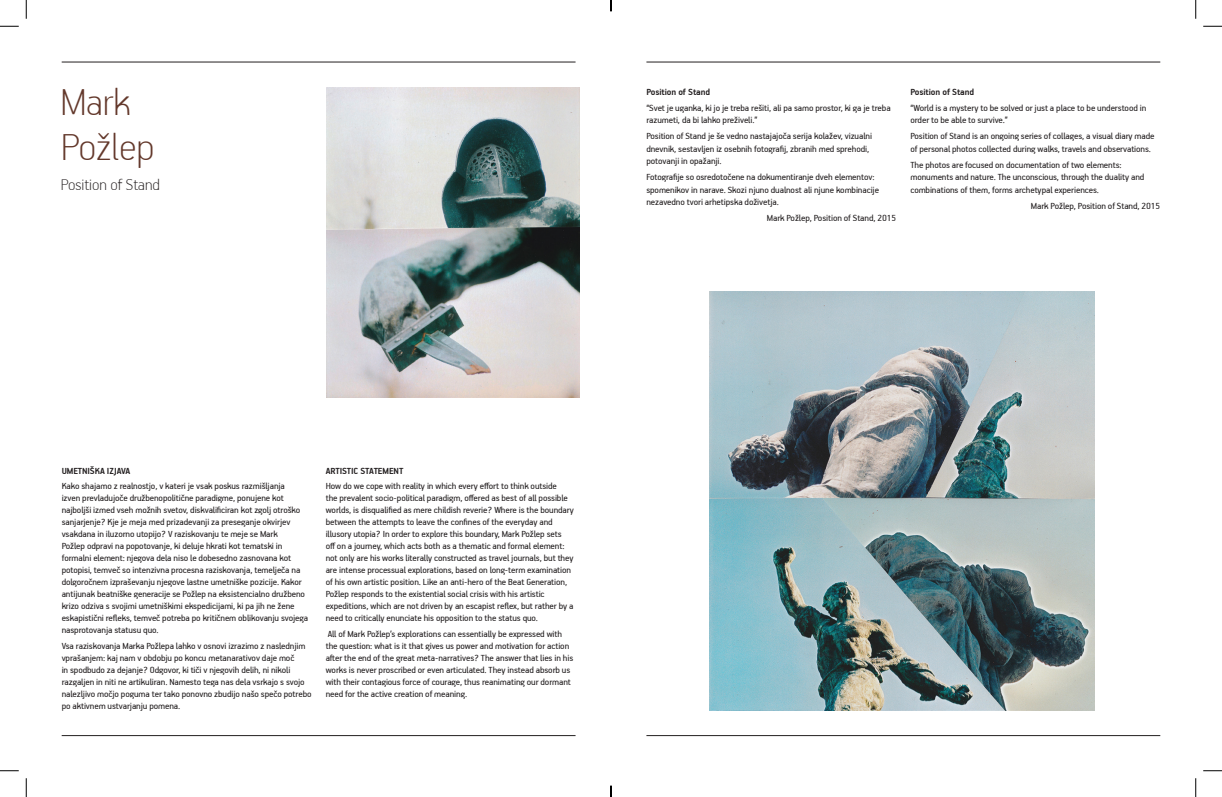
<style>
.page{position:relative;width:1222px;height:797px;background:#fff}
.page>*{position:absolute;margin:0;border:0;box-sizing:border-box;transform-origin:0 0}
.t1{font:100 42.5px/45px "PF Handbook Pro";color:#63382b}
.t2{font:100 17.5px "PF Handbook Pro";color:#231f20}
.t3{font:10px/12px "PF Handbook Pro";letter-spacing:-.01em;color:#231f20}
.t4{font:700 10px "PF Handbook Pro";letter-spacing:-.01em;color:#231f20}
</style>
<div class="page">
<img style="left:327px;top:87px;width:252px;height:311px">
<hr style="left:62px;top:62px;width:513px;height:1px;background:#231f20">
<hr style="left:646px;top:62px;width:514px;height:1px;background:#231f20">
<hr style="left:62px;top:735px;width:513px;height:1px;background:#231f20">
<hr style="left:646px;top:735px;width:514px;height:1px;background:#231f20">
<img style="left:709px;top:291px;width:385px;height:419px">
<svg style="left:0;top:25px;width:19px;height:2px"></svg>
<svg style="left:1203px;top:25px;width:19px;height:2px"></svg>
<svg style="left:0;top:770px;width:19px;height:1px"></svg>
<svg style="left:1203px;top:770px;width:19px;height:1px"></svg>
<svg style="left:25px;top:0;width:2px;height:19px"></svg>
<svg style="left:25px;top:778px;width:2px;height:19px"></svg>
<svg style="left:1195px;top:0;width:1px;height:19px"></svg>
<svg style="left:1195px;top:778px;width:1px;height:19px"></svg>
<svg style="left:610px;top:0;width:2px;height:11px"></svg>
<svg style="left:610px;top:785px;width:2px;height:12px"></svg>
<h1 class="t1" style="left:61px;top:77px;width:95px">Mark<br>Požlep</h1>
<h2 class="t2" style="left:61px;top:174px;width:100px">Position of Stand</h2>
<p class="t4" style="left:646px;top:85px;width:65px">Position of Stand</p>
<p class="t3" style="left:646px;top:101px;width:246px;line-height:12.5px">“Svet je uganka, ki jo je treba rešiti, ali pa samo prostor, ki ga je treba razumeti, da bi lahko preživeli.”</p>
<p class="t3" style="left:646px;top:129px;width:227px;line-height:12.5px">Position of Stand je še vedno nastajajoča serija kolažev, vizualni dnevnik, sestavljen iz osebnih fotografij, zbranih med sprehodi, potovanji in opažanji.</p>
<p class="t3" style="left:646px;top:171px;width:234px;line-height:12.5px">Fotografije so osredotočene na dokumentiranje dveh elementov: spomenikov in narave. Skozi njuno dualnost ali njune kombinacije nezavedno tvori arhetipska doživetja.</p>
<p class="t3" style="left:767px;top:212px;width:131px">Mark Požlep, Position of Stand, 2015</p>
<p class="t4" style="left:910px;top:85px;width:65px">Position of Stand</p>
<p class="t3" style="left:910px;top:101px;width:237px;line-height:12.5px">“World is a mystery to be solved or just a place to be understood in order to be able to survive.”</p>
<p class="t3" style="left:910px;top:129px;width:246px;line-height:12.5px">Position of Stand is an ongoing series of collages, a visual diary made of personal photos collected during walks, travels and observations.</p>
<p class="t3" style="left:910px;top:158px;width:235px;line-height:12.5px">The photos are focused on documentation of two elements: monuments and nature. The unconscious, through the duality and combinations of them, forms archetypal experiences.</p>
<p class="t3" style="left:1031px;top:199px;width:131px">Mark Požlep, Position of Stand, 2015</p>
<p class="t4" style="left:62px;top:464px;width:70px">UMETNIŠKA IZJAVA</p>
<p class="t3" style="left:62px;top:480px;width:248px">Kako shajamo z realnostjo, v kateri je vsak poskus razmišljanja<br>izven prevladujoče družbenopolitične paradigme, ponujene kot najboljši izmed vseh možnih svetov, diskvalificiran kot zgolj otroško sanjarjenje? Kje je meja med prizadevanji za preseganje okvirjev vsakdana in iluzorno utopijo? V raziskovanju te meje se Mark<br>Požlep odpravi na popotovanje, ki deluje hkrati kot tematski in formalni element: njegova dela niso le dobesedno zasnovana kot potopisi, temveč so intenzivna procesna raziskovanja, temelječa na dolgoročnem izpraševanju njegove lastne umetniške pozicije. Kakor antijunak beatniške generacije se Požlep na eksistencialno družbeno krizo odziva s svojimi umetniškimi ekspedicijami, ki pa jih ne žene eskapistični refleks, temveč potreba po kritičnem oblikovanju svojega nasprotovanja statusu quo.</p>
<p class="t3" style="left:62px;top:639px;width:251px">Vsa raziskovanja Marka Požlepa lahko v osnovi izrazimo z naslednjim vprašanjem: kaj nam v obdobju po koncu metanarativov daje moč<br>in spodbudo za dejanje? Odgovor, ki tiči v njegovih delih, ni nikoli razgaljen in niti ne artikuliran. Namesto tega nas dela vsrkajo s svojo nalezljivo močjo poguma ter tako ponovno zbudijo našo spečo potrebo po aktivnem ustvarjanju pomena.</p>
<p class="t4" style="left:326px;top:464px;width:79px">ARTISTIC STATEMENT</p>
<p class="t3" style="left:326px;top:480px;width:250px">How do we cope with reality in which every effort to think outside<br>the prevalent socio-political paradigm, offered as best of all possible worlds, is disqualified as mere childish reverie? Where is the boundary between the attempts to leave the confines of the everyday and illusory utopia? In order to explore this boundary, Mark Požlep sets off on a journey, which acts both as a thematic and formal element: not only are his works literally constructed as travel journals, but they are intense processual explorations, based on long-term examination of his own artistic position. Like an anti-hero of the Beat Generation, Požlep responds to the existential social crisis with his artistic expeditions, which are not driven by an escapist reflex, but rather by a need to critically enunciate his opposition to the status quo.</p>
<p class="t3" style="left:326px;top:627px;width:249px">All of Mark Požlep’s explorations can essentially be expressed with the question: what is it that gives us power and motivation for action after the end of the great meta-narratives? The answer that lies in his works is never proscribed or even articulated. They instead absorb us with their contagious force of courage, thus reanimating our dormant need for the active creation of meaning.</p>
</div>
